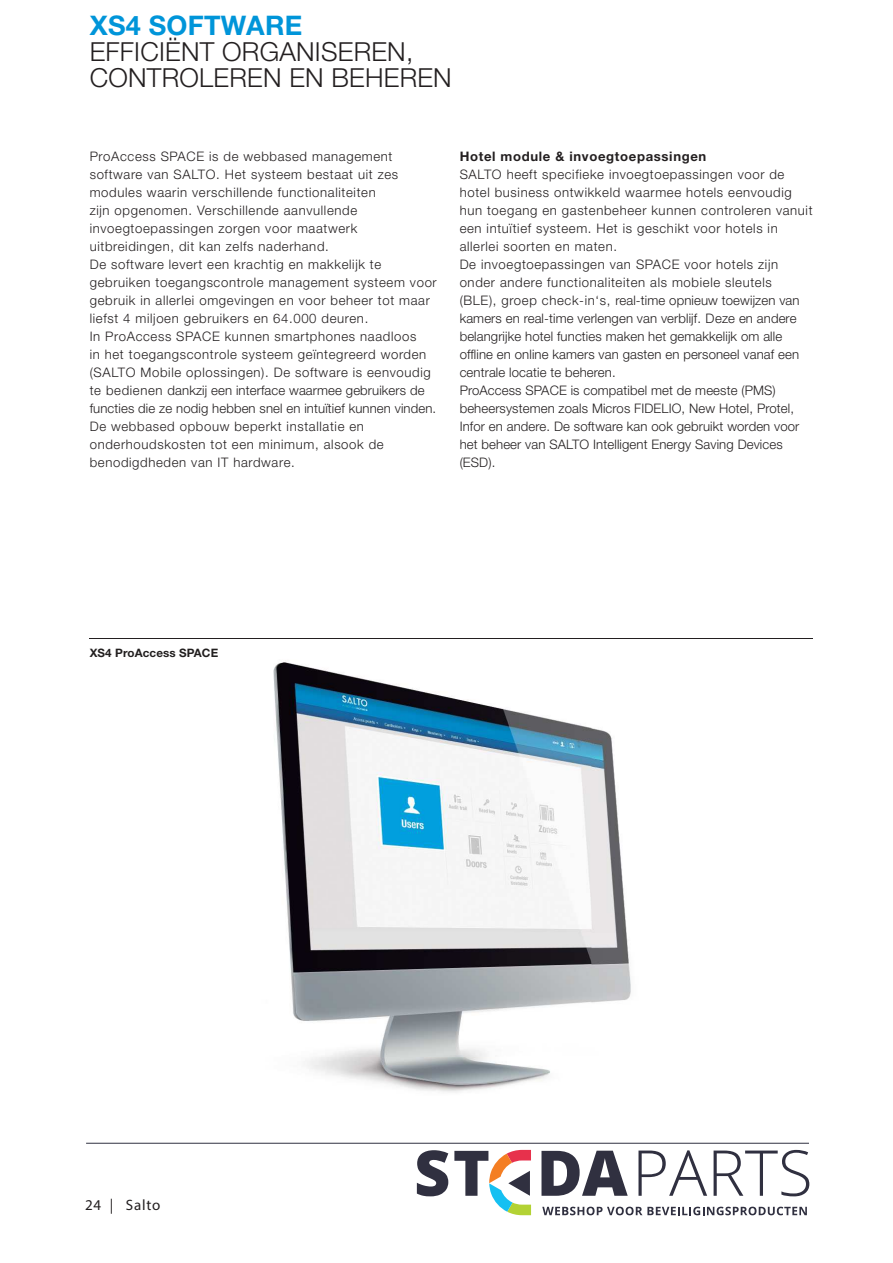
<style>
.page{position:relative;width:893px;height:1263px;background:#fff}
.page>*{position:absolute;margin:0;border:0;box-sizing:border-box;transform-origin:0 0}
.t1{font:700 27px "Helvetica Neue LT Std";letter-spacing:.01em;color:#0095d9}
.t2{font:300 26.25px/26.2px "Helvetica Neue LT Std";letter-spacing:.01em;color:#231f20}
.t3{font:15px "Myriad Pro";letter-spacing:.05em;color:#231f20}
.t4{font:300 13.2px/18px "Helvetica Neue LT Std";letter-spacing:.05em;color:#231f20}
.t5{font:300 13.2px/18px "Helvetica Neue LT Std";letter-spacing:.01em;color:#231f20}
.t6{font:700 13.2px "Helvetica Neue LT Std";letter-spacing:.05em;color:#231f20}
.t7{font:700 11.7px "Helvetica Neue LT Std";letter-spacing:.01em;color:#231f20}
</style>
<div class="page">
<svg style="left:542px;top:1207px;width:265px;height:8px"></svg>
<svg style="left:417px;top:1150px;width:31px;height:46px"></svg>
<svg style="left:541px;top:1151px;width:87px;height:45px"></svg>
<svg style="left:638px;top:1150px;width:69px;height:46px"></svg>
<svg style="left:714px;top:1150px;width:95px;height:46px"></svg>
<svg style="left:454px;top:1150px;width:77px;height:65px"></svg>
<hr style="left:86px;top:1143px;width:723px;height:1px;background:#303141">
<hr style="left:90px;top:638px;width:723px;height:1px;background:#231f20">
<img style="left:89px;top:638px;width:542px;height:455px">
<img style="left:90px;top:638px;width:541px;height:1px">
<img style="left:90px;top:648px;width:128px;height:9px">
<h1 class="t1" style="left:90px;top:15px;width:214px">XS4 SOFTWARE</h1>
<h2 class="t2" style="left:90px;top:39px;width:364px">EFFICIËNT ORGANISEREN,<br>CONTROLEREN EN BEHEREN</h2>
<p class="t4" style="left:90px;top:148px;width:349px">ProAccess SPACE is de webbased management software van SALTO. Het systeem bestaat uit zes modules waarin verschillende functionaliteiten<br>zijn opgenomen. Verschillende aanvullende invoegtoepassingen zorgen voor maatwerk uitbreidingen, dit kan zelfs naderhand.<br>De software levert een krachtig en makkelijk te gebruiken toegangscontrole management systeem voor gebruik in allerlei omgevingen en voor beheer tot maar liefst 4 miljoen gebruikers en 64.000 deuren.<br>In ProAccess SPACE kunnen smartphones naadloos<br>in het toegangscontrole systeem geïntegreerd worden (SALTO Mobile oplossingen). De software is eenvoudig te bedienen dankzij een interface waarmee gebruikers de functies die ze nodig hebben snel en intuïtief kunnen vinden.<br>De webbased opbouw beperkt installatie en onderhoudskosten tot een minimum, alsook de benodigdheden van IT hardware.</p>
<p class="t6" style="left:460px;top:152px;width:248px">Hotel module &amp; invoegtoepassingen</p>
<p class="t5" style="left:460px;top:166px;width:354px">SALTO heeft specifieke invoegtoepassingen voor de hotel business ontwikkeld waarmee hotels eenvoudig hun toegang en gastenbeheer kunnen controleren vanuit een intuïtief systeem. Het is geschikt voor hotels in allerlei soorten en maten.<br>De invoegtoepassingen van SPACE voor hotels zijn onder andere functionaliteiten als mobiele sleutels<br>(BLE), groep check-in‘s, real-time opnieuw toewijzen van kamers en real-time verlengen van verblijf. Deze en andere belangrijke hotel functies maken het gemakkelijk om alle offline en online kamers van gasten en personeel vanaf een centrale locatie te beheren.<br>ProAccess SPACE is compatibel met de meeste (PMS) beheersystemen zoals Micros FIDELIO, New Hotel, Protel, Infor en andere. De software kan ook gebruikt worden voor het beheer van SALTO Intelligent Energy Saving Devices (ESD).</p>
<p class="t7" style="left:90px;top:648px;width:130px">XS4 ProAccess SPACE</p>
<p class="t3" style="left:85px;top:1196px;width:77px">24 | Salto</p>
</div>
